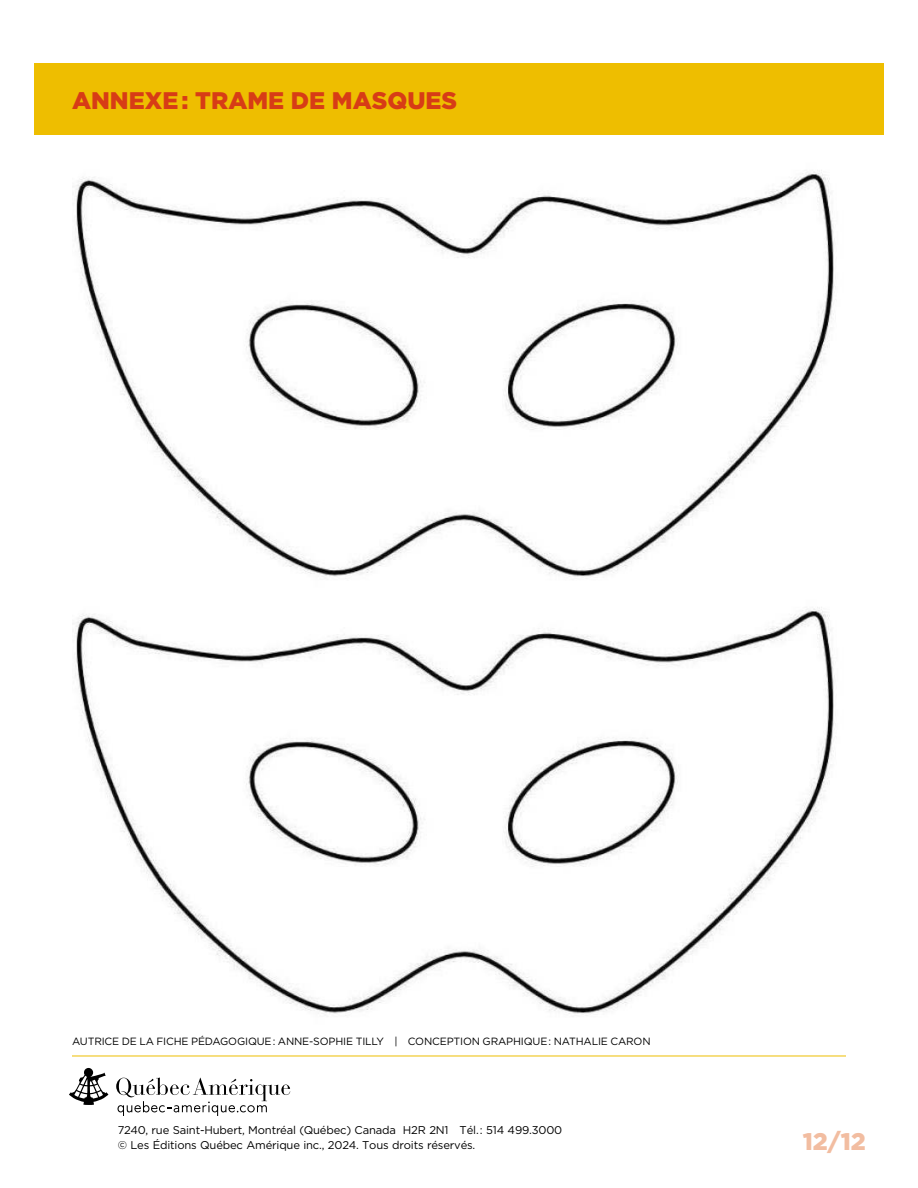
<style>
.page{position:relative;width:918px;height:1188px;background:#fff}
.page>*{position:absolute;margin:0;border:0;box-sizing:border-box;transform-origin:0 0}
.t1{font:900 24px "Gotham";color:#d73c16}
.t2{font:900 24px "Gotham";color:#f2bda1}
.t3{font:11.25px/15px "Gotham";letter-spacing:-.015em;color:#000}
.t4{font:10.5px "Gotham";letter-spacing:-.015em;color:#000}
</style>
<div class="page">
<svg style="left:69px;top:1068px;width:39px;height:37px"></svg>
<svg style="left:116px;top:1077px;width:174px;height:39px"></svg>
<hr style="left:72px;top:1056px;width:774px;height:1px;background:#eebe00">
<div style="left:34px;top:63px;width:850px;height:71px;background:#eebe00"></div>
<img style="left:72px;top:170px;width:763px;height:844px">
<h1 class="t1" style="left:72px;top:84px;width:387px">ANNEXE : TRAME DE MASQUES</h1>
<p class="t4" style="left:72px;top:1034px;width:580px">AUTRICE DE LA FICHE PÉDAGOGIQUE : ANNE-SOPHIE TILLY | CONCEPTION GRAPHIQUE : NATHALIE CARON</p>
<p class="t3" style="left:118px;top:1123px;width:446px">7240, rue Saint-Hubert, Montréal (Québec) Canada H2R 2N1 Tél. : 514 499.3000 © Les Éditions Québec Amérique inc., 2024. Tous droits réservés.</p>
<h1 class="t2" style="left:803px;top:1125px;width:65px">12/12</h1>
</div>
